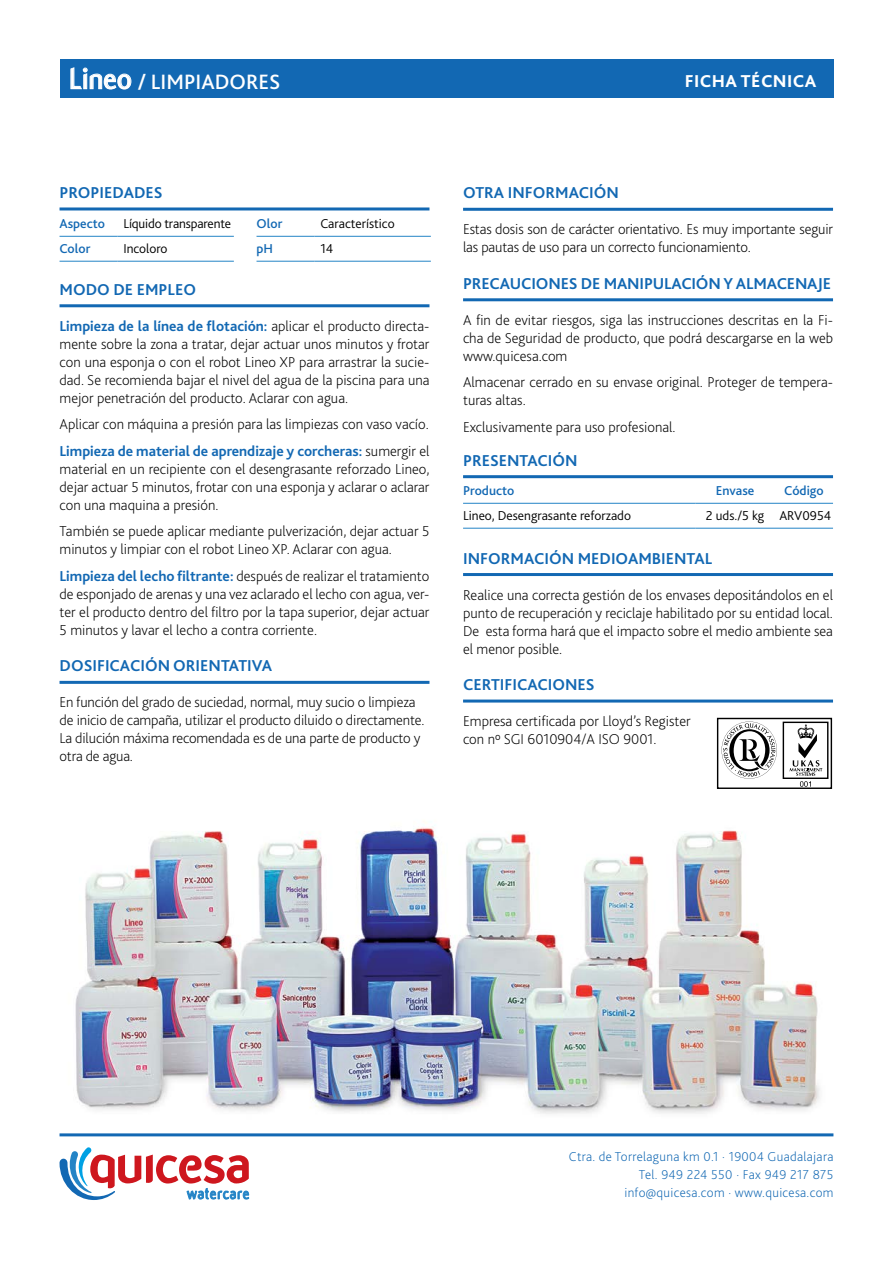
<style>
.page{position:relative;width:893px;height:1263px;background:#fff}
.page>*{position:absolute;margin:0;border:0;box-sizing:border-box;transform-origin:0 0}
.t1{font:700 31.5px "Flux";color:#fff}
.t2{font:500 21.75px "Bliss 2";color:#fff}
.t3{font:800 18px "Bliss 2";letter-spacing:.025em;color:#fff}
.t4{font:700 16.5px "Bliss 2";color:#1268b3}
.t5{font:200 15px/18px "Bliss 2";color:#000}
.t6{font:200 13.5px/18px "Bliss 2";letter-spacing:.025em;color:#1268b3;text-align:right}
.t7{font:300 13.5px "Bliss 2";color:#000}
.t8{font:500 13.5px "Bliss 2";color:#1268b3}
.s1{font-weight:700;color:#1268b3}
</style>
<div class="page">
<hr style="left:60px;top:1133px;width:773px;height:3px;background:#1268b3">
<hr style="left:463px;top:573px;width:370px;height:3px;background:#1268b3">
<hr style="left:463px;top:699px;width:370px;height:3px;background:#1268b3">
<hr style="left:60px;top:207px;width:369px;height:3px;background:#1268b3">
<hr style="left:463px;top:475px;width:370px;height:3px;background:#1268b3">
<div style="left:60px;top:60px;width:773px;height:38px;background:#1268b3"></div>
<svg style="left:70px;top:67px;width:62px;height:23px"></svg>
<hr style="left:117px;top:236px;width:117px;height:1px;background:#2484c6">
<hr style="left:60px;top:261px;width:57px;height:1px;background:#2484c6">
<hr style="left:117px;top:261px;width:117px;height:1px;background:#2484c6">
<hr style="left:60px;top:236px;width:57px;height:1px;background:#2484c6">
<hr style="left:256px;top:236px;width:58px;height:1px;background:#2484c6">
<hr style="left:314px;top:236px;width:117px;height:1px;background:#2484c6">
<hr style="left:256px;top:261px;width:58px;height:1px;background:#2484c6">
<hr style="left:314px;top:261px;width:117px;height:1px;background:#2484c6">
<hr style="left:695px;top:503px;width:80px;height:1px;background:#2484c6">
<hr style="left:775px;top:503px;width:58px;height:1px;background:#2484c6">
<hr style="left:463px;top:528px;width:232px;height:1px;background:#2484c6">
<hr style="left:695px;top:528px;width:80px;height:1px;background:#2484c6">
<hr style="left:775px;top:528px;width:58px;height:1px;background:#2484c6">
<hr style="left:463px;top:503px;width:232px;height:1px;background:#2484c6">
<img style="left:75px;top:822px;width:745px;height:292px">
<svg style="left:60px;top:1147px;width:190px;height:53px"></svg>
<svg style="left:716px;top:717px;width:117px;height:72px"></svg>
<hr style="left:463px;top:208px;width:370px;height:3px;background:#1268b3">
<hr style="left:463px;top:298px;width:370px;height:3px;background:#1268b3">
<hr style="left:60px;top:304px;width:369px;height:3px;background:#1268b3">
<hr style="left:60px;top:681px;width:369px;height:3px;background:#1268b3">
<h1 class="t1" style="left:69px;top:61px;width:65px">Lineo</h1>
<p class="t3" style="left:685px;top:70px;width:133px">FICHA TÉCNICA</p>
<h2 class="t2" style="left:138px;top:68px;width:144px">/ Limpiadores</h2>
<p class="t4" style="left:60px;top:182px;width:11px">PROPIEDADES</p>
<p class="t8" style="left:60px;top:215px;width:47px">Aspecto</p>
<p class="t7" style="left:123px;top:215px;width:109px">Líquido transparente</p>
<p class="t8" style="left:60px;top:240px;width:32px">Color</p>
<p class="t7" style="left:123px;top:240px;width:46px">Incoloro</p>
<p class="t8" style="left:256px;top:215px;width:27px">Olor</p>
<p class="t7" style="left:320px;top:215px;width:76px">Característico</p>
<p class="t8" style="left:256px;top:240px;width:18px">pH</p>
<p class="t7" style="left:320px;top:240px;width:14px">14</p>
<p class="t4" style="left:60px;top:279px;width:14px">MODO</p>
<p class="t4" style="left:113px;top:279px;width:55px">DE EMPLEO</p>
<p class="t5" style="left:60px;top:316px;width:371px;text-align:justify"><span class="s1">LIMPIEZA DE LA LÍNEA DE FLOTACIÓN:</span> aplicar el producto directa&shy;mente sobre la zona a tratar, dejar actuar unos minutos y frotar con una esponja o con el robot Lineo XP para arrastrar la sucie&shy;dad. Se recomienda bajar el nivel del agua de la piscina para una mejor penetración del producto. Aclarar con agua.</p>
<p class="t5" style="left:60px;top:411px;width:371px;line-height:26.5px">Aplicar con máquina a presión para las limpiezas con vaso vacío.<br><span class="s1">LIMPIEZA DE MATERIAL DE APRENDIZAJE Y CORCHERAS:</span> sumergir el</p>
<p class="t5" style="left:60px;top:459px;width:371px;text-align:justify">material en un recipiente con el desengrasante reforzado Lineo, dejar actuar 5 minutos, frotar con una esponja y aclarar o aclarar con una maquina a presión.</p>
<p class="t5" style="left:60px;top:522px;width:371px">También se puede aplicar mediante pulverización, dejar actuar 5 minutos y limpiar con el robot Lineo XP. Aclarar con agua.</p>
<p class="t5" style="left:60px;top:566px;width:371px;text-align:justify"><span class="s1">LIMPIEZA DEL LECHO FILTRANTE:</span> después de realizar el tratamiento de esponjado de arenas y una vez aclarado el lecho con agua, ver&shy;ter el producto dentro del filtro por la tapa superior, dejar actuar 5 minutos y lavar el lecho a contra corriente.</p>
<p class="t4" style="left:60px;top:656px;width:21px">DOSIFICACI</p>
<p class="t4" style="left:145px;top:656px;width:39px">ÓN ORIEN</p>
<p class="t4" style="left:221px;top:656px;width:51px">TATI VA</p>
<p class="t5" style="left:60px;top:693px;width:367px">En función del grado de suciedad, normal, muy sucio o limpieza de inicio de campaña, utilizar el producto diluido o directamente.<br>La dilución máxima recomendada es de una parte de producto y otra de agua.</p>
<p class="t4" style="left:463px;top:183px;width:61px">OTRA INFOR</p>
<p class="t4" style="left:555px;top:183px;width:62px">MACIÓN</p>
<p class="t5" style="left:463px;top:220px;width:371px">Estas dosis son de carácter orientativo. Es muy importante seguir las pautas de uso para un correcto funcionamiento.</p>
<p class="t4" style="left:463px;top:273px;width:20px">PRECA</p>
<p class="t4" style="left:510px;top:273px;width:22px">UCIONES</p>
<p class="t4" style="left:581px;top:273px;width:46px">DE MANIP</p>
<p class="t4" style="left:653px;top:273px;width:20px">ULACI</p>
<p class="t4" style="left:696px;top:273px;width:82px">ÓN Y ALMACENA</p>
<p class="t4" style="left:817px;top:273px;width:13px">JE</p>
<p class="t5" style="left:463px;top:310px;width:371px;text-align:justify">A fin de evitar riesgos, siga las instrucciones descritas en la Fi&shy;cha de Seguridad de producto, que podrá descargarse en la web www.quicesa.com</p>
<p class="t5" style="left:463px;top:373px;width:371px">Almacenar cerrado en su envase original. Proteger de tempera&shy;turas altas.</p>
<p class="t5" style="left:463px;top:417px;width:214px">Exclusivamente para uso profesional.</p>
<p class="t4" style="left:463px;top:450px;width:19px">PRESEN</p>
<p class="t4" style="left:520px;top:450px;width:56px">TACIÓN</p>
<p class="t8" style="left:463px;top:482px;width:53px">Producto</p>
<p class="t8" style="left:716px;top:482px;width:40px">Envase</p>
<p class="t8" style="left:784px;top:482px;width:41px">Código</p>
<p class="t7" style="left:463px;top:507px;width:170px">Lineo, Desengrasante reforzado</p>
<p class="t7" style="left:706px;top:507px;width:127px">2 uds./5 kg ARV0954</p>
<p class="t4" style="left:463px;top:548px;width:16px">INFOR</p>
<p class="t4" style="left:510px;top:548px;width:91px">MACIÓN MEDIOA</p>
<p class="t4" style="left:638px;top:548px;width:23px">MBIEN</p>
<p class="t4" style="left:687px;top:548px;width:18px">TAL</p>
<p class="t5" style="left:463px;top:585px;width:371px;text-align:justify">Realice una correcta gestión de los envases depositándolos en el punto de recuperación y reciclaje habilitado por su entidad local.<br>De esta forma hará que el impacto sobre el medio ambiente sea el menor posible.</p>
<p class="t4" style="left:463px;top:674px;width:47px">CERTIFICACIONES</p>
<p class="t5" style="left:463px;top:712px;width:229px">Empresa certificada por Lloyd’s Register con nº SGI 6010904/A ISO 9001.</p>
<p class="t6" style="left:569px;top:1147px;width:266px">Ctra. de Torrelaguna km 0.1 · 19004 Guadalajara<br>Tel. 949 224 550 · Fax 949 217 875 info@quicesa.com · www.quicesa.com</p>
</div>
